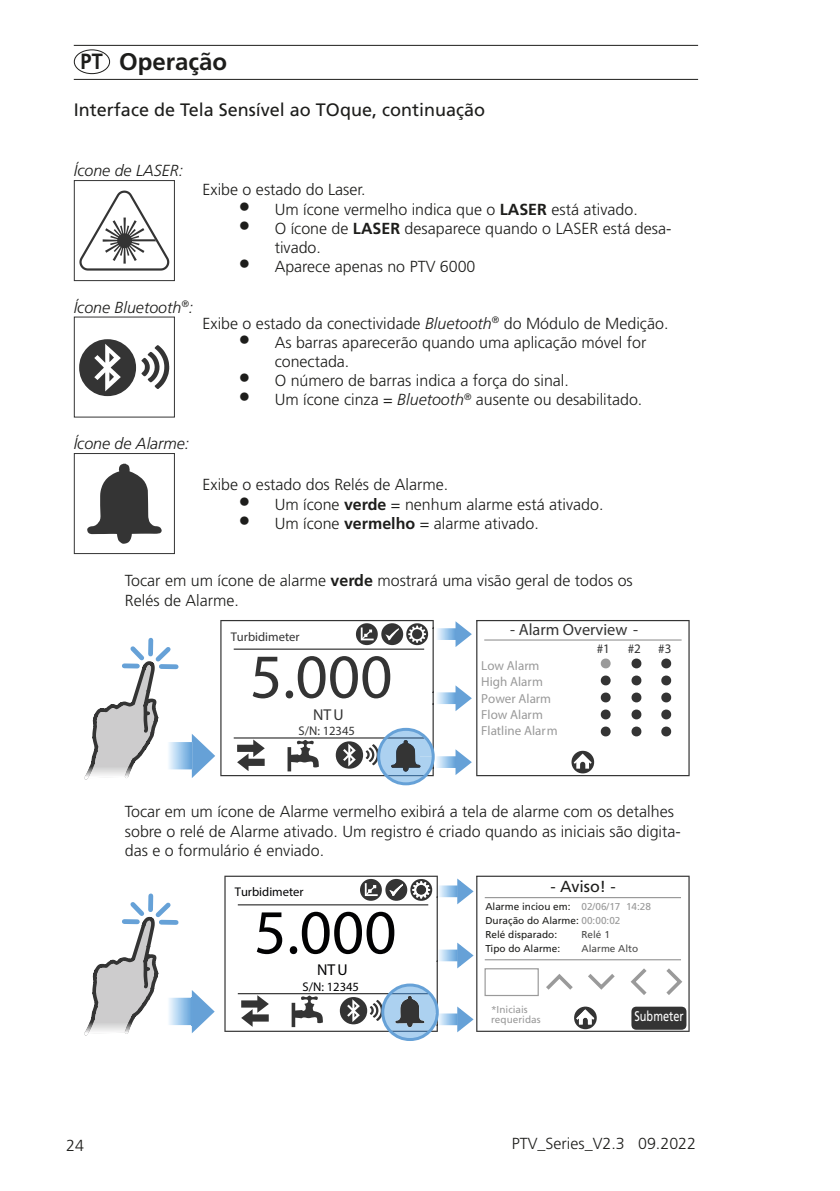
<style>
.page{position:relative;width:840px;height:1191px;background:#fff}
.page>*{position:absolute;margin:0;border:0;box-sizing:border-box;transform-origin:0 0}
.t1{font:63px "Myriad Pro";color:#020203}
.t2{font:63px "Myriad Pro";color:#343434}
.Kopfleiste{font:700 24px "Frutiger LT";color:#1d1d1b}
.t3{font:700 22px "Frutiger LT";color:#1d1d1b;scale:.9 1}
.t4{font:18px "Frutiger LT";color:#1d1d1b}
.t5{font:16.4px "Myriad Pro";color:#343434}
.t6{font:300 16px/19.2px "Frutiger LT";color:#1d1d1b}
.t7{font:italic 300 16px "Frutiger LT";color:#1d1d1b}
.t8{font:16px "Frutiger LT";color:#1d1d1b}
.t9{font:15.8px "Myriad Pro";color:#020203}
.t10{font:15.8px "Myriad Pro";color:#343434}
.t11{font:14px "Frutiger LT";color:#fff;scale:.78 1}
.t12{font:13px/16.4px "Myriad Pro";color:#9a9a9a}
.t13{font:13px "Myriad Pro";color:#343434}
.t14{font:12.6px "Myriad Pro";color:#020203}
.t15{font:12.6px "Myriad Pro";color:#343434}
.t16{font:10px "Frutiger LT";color:#1d1d1b}
.t17{font:10px/10px "Frutiger LT";color:#9a9a9a}
.t18{font:10px "Frutiger LT";color:#4b4b4a}
.s1{font-size:24px}
.s2{font-weight:700}
.s3{font-style:italic}
.s4{color:#9a9a9a}
</style>
<div class="page">
<hr style="left:74px;top:45px;width:623px;height:1px;background:#1d1d1b">
<hr style="left:74px;top:79px;width:623px;height:1px;background:#1d1d1b">
<div style="left:74px;top:49px;width:36px;height:25px;border:1px solid #1d1d1b;border-radius:50%"></div>
<div style="left:74px;top:180px;width:101px;height:101px;border:1px solid #343434"></div>
<svg style="left:79px;top:339px;width:90px;height:57px"></svg>
<div style="left:74px;top:316px;width:101px;height:101px;border:1px solid #343434"></div>
<svg style="left:87px;top:464px;width:75px;height:80px"></svg>
<div style="left:74px;top:453px;width:101px;height:101px;border:1px solid #343434"></div>
<svg style="left:192px;top:990px;width:23px;height:43px"></svg>
<img style="left:181px;top:997px;width:11px;height:28px">
<svg style="left:192px;top:997px;width:1px;height:28px"></svg>
<svg style="left:224px;top:875px;width:465px;height:157px"></svg>
<svg style="left:89px;top:893px;width:92px;height:132px"></svg>
<svg style="left:364px;top:882px;width:14px;height:15px"></svg>
<img style="left:132px;top:1022px;width:6px;height:3px">
<img style="left:84px;top:1022px;width:48px;height:13px">
<svg style="left:379px;top:982px;width:61px;height:59px"></svg>
<svg style="left:181px;top:734px;width:34px;height:42px"></svg>
<img style="left:181px;top:742px;width:11px;height:27px">
<svg style="left:192px;top:742px;width:1px;height:27px"></svg>
<svg style="left:220px;top:620px;width:469px;height:156px"></svg>
<hr style="left:484px;top:639px;width:196px;height:1px;background:#9a9a9a">
<svg style="left:90px;top:637px;width:91px;height:133px"></svg>
<svg style="left:454px;top:620px;width:19px;height:156px"></svg>
<svg style="left:359px;top:626px;width:15px;height:15px"></svg>
<img style="left:85px;top:766px;width:53px;height:14px">
<img style="left:84px;top:766px;width:48px;height:13px">
<svg style="left:375px;top:726px;width:61px;height:60px"></svg>
<svg style="left:79px;top:191px;width:90px;height:80px"></svg>
<p class="t3" style="left:81px;top:48px;width:26px">PT</p>
<p class="Kopfleiste" style="left:119px;top:48px;width:110px">Operação</p>
<p class="t4" style="left:74px;top:99px;width:412px">Interface de Tela Sensível ao TOque, continuação</p>
<p class="t7" style="left:74px;top:161px;width:111px">Ícone de LASER:</p>
<p class="t7" style="left:74px;top:298px;width:121px">Ícone Bluetooth<sup>®</sup>:</p>
<p class="t6" style="left:202px;top:181px;width:162px">Exibe o estado do Laser.</p>
<p class="t6" style="left:238px;top:200px;width:397px"><span class="s1">•</span> Um ícone vermelho indica que o <span class="s2">LASER</span> está ativado.</p>
<p class="t6" style="left:274px;top:219px;width:398px;text-indent:-36px"><span class="s1">•</span> O ícone de <span class="s2">LASER</span> desaparece quando o LASER está desa&shy;tivado.</p>
<p class="t6" style="left:238px;top:257px;width:238px"><span class="s1">•</span> Aparece apenas no PTV 6000</p>
<p class="t6" style="left:202px;top:314px;width:464px">Exibe o estado da conectividade <span class="s3">Bluetooth</span><sup>®</sup> do Módulo de Medição.</p>
<p class="t6" style="left:274px;top:333px;width:373px;text-indent:-36px"><span class="s1">•</span> As barras aparecerão quando uma aplicação móvel for conectada.</p>
<p class="t6" style="left:238px;top:371px;width:328px"><span class="s1">•</span> O número de barras indica a força do sinal.</p>
<p class="t6" style="left:238px;top:390px;width:402px"><span class="s1">•</span> Um ícone cinza = <span class="s3">Bluetooth</span><sup>®</sup> ausente ou desabilitado.</p>
<p class="t7" style="left:74px;top:434px;width:117px">Ícone de Alarme:</p>
<p class="t6" style="left:202px;top:475px;width:244px">Exibe o estado dos Relés de Alarme.</p>
<p class="t6" style="left:238px;top:494px;width:363px"><span class="s1">•</span> Um ícone <span class="s2">verde</span> = nenhum alarme está ativado.</p>
<p class="t6" style="left:238px;top:514px;width:298px"><span class="s1">•</span> Um ícone <span class="s2">vermelho</span> = alarme ativado.</p>
<p class="t6" style="left:125px;top:571px;width:509px">Tocar em um ícone de alarme <span class="s2">verde</span> mostrará uma visão geral de todos os<br>Relés de Alarme.</p>
<p class="t15" style="left:231px;top:629px;width:70px">Turbidimeter</p>
<h1 class="t2" style="left:250px;top:638px;width:144px">5.000</h1>
<p class="t10" style="left:313px;top:704px;width:32px">NTU</p>
<p class="t15" style="left:298px;top:723px;width:58px">S/N: 12345</p>
<p class="t5" style="left:510px;top:620px;width:129px">- Alarm Overview -</p>
<p class="t12" style="left:481px;top:657px;width:78px">Low Alarm<br>High Alarm<br>Power Alarm<br>Flow Alarm<br>Flatline Alarm</p>
<p class="t13" style="left:596px;top:641px;width:15px">#1</p>
<p class="t13" style="left:627px;top:640px;width:15px">#2</p>
<p class="t13" style="left:658px;top:640px;width:15px">#3</p>
<p class="t6" style="left:125px;top:802px;width:557px">Tocar em um ícone de Alarme vermelho exibirá a tela de alarme com os detalhes sobre o relé de Alarme ativado. Um registro é criado quando as iniciais são digita&shy;das e o formulário é enviado.</p>
<p class="t14" style="left:235px;top:884px;width:70px">Turbidimeter</p>
<h1 class="t1" style="left:254px;top:893px;width:144px">5.000</h1>
<p class="t9" style="left:317px;top:960px;width:32px">NTU</p>
<p class="t14" style="left:302px;top:978px;width:58px">S/N: 12345</p>
<p class="t8" style="left:550px;top:877px;width:67px">- Aviso! -</p>
<p class="t16" style="left:485px;top:900px;width:167px">Alarme inciou em: <span class="s4">02/06/17 14:28</span></p>
<p class="t16" style="left:485px;top:914px;width:136px">Duração do Alarme: <span class="s4">00:00:02</span></p>
<p class="t16" style="left:485px;top:928px;width:73px">Relé disparado:</p>
<p class="t18" style="left:581px;top:928px;width:30px">Relé 1</p>
<p class="t16" style="left:485px;top:942px;width:76px">Tipo do Alarme:</p>
<p class="t18" style="left:581px;top:942px;width:58px">Alarme Alto</p>
<p class="t17" style="left:491px;top:1005px;width:51px">*Iniciais requeridas</p>
<p class="t11" style="left:634px;top:1008px;width:65px">Submeter</p>
<p class="t6" style="left:66px;top:1136px;width:19px">24</p>
<p class="t6" style="left:511px;top:1134px;width:186px">PTV_Series_V2.3 09.2022</p>
</div>
